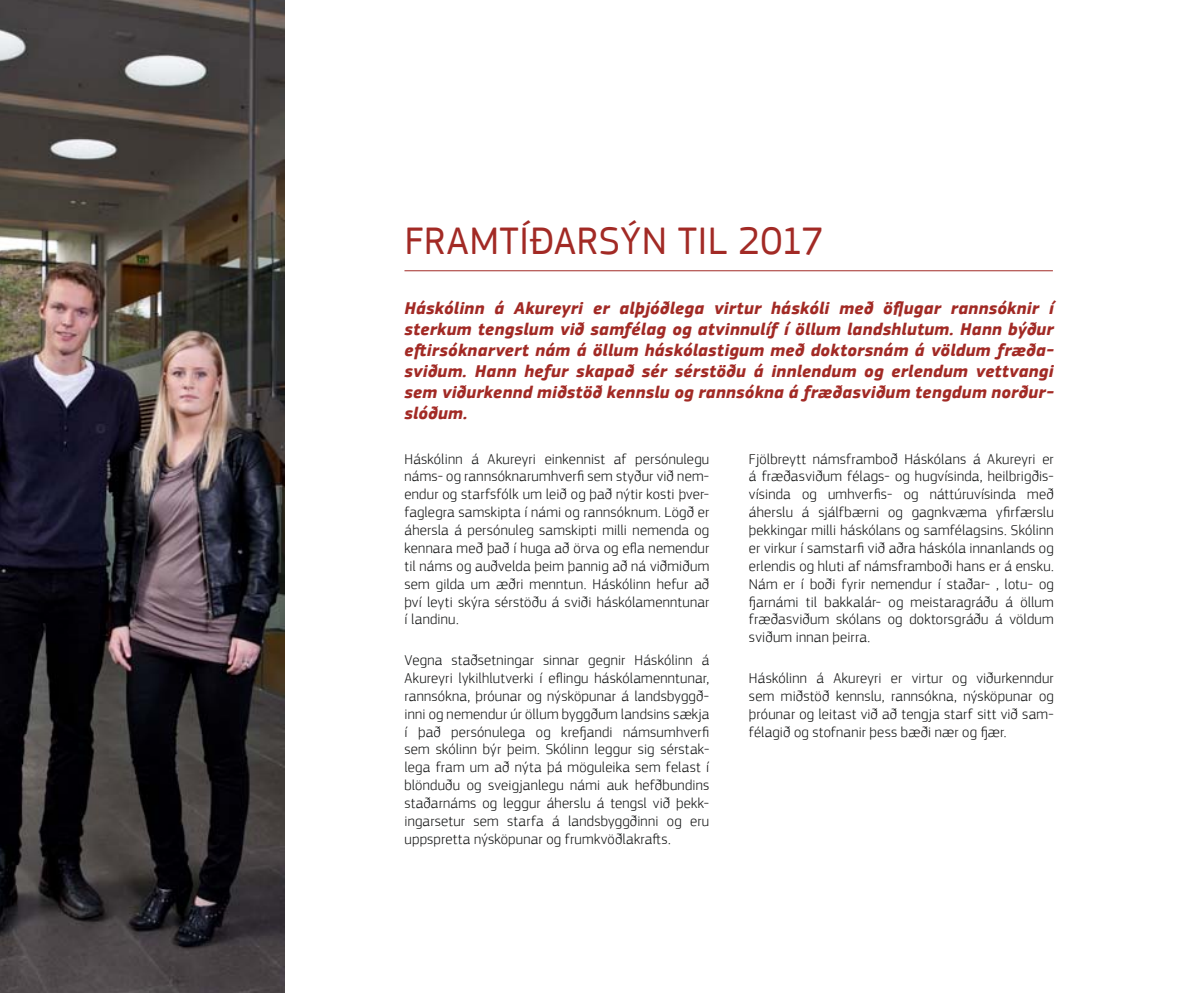
<style>
.page{position:relative;width:1191px;height:993px;background:#fff}
.page>*{position:absolute;margin:0;border:0;box-sizing:border-box;transform-origin:0 0}
.t1{font:40.25px "PF Square Sans Pro";letter-spacing:.015em;color:#a22a25}
.t2{font:italic 700 17.5px/21px "PF Square Sans Pro";letter-spacing:.015em;color:#a22a25;text-align:justify}
.t3{font:300 14.88px/17.8px "PF Square Sans Pro";letter-spacing:.015em;color:#111212;text-align:justify}
</style>
<div class="page">
<hr style="left:404px;top:270px;width:649px;height:1px;background:#a22a25">
<img style="left:0;top:0;width:284px;height:992px">
<h1 class="t1" style="left:404px;top:217px;width:421px">FRAMTÍÐARSÝN TIL 2017</h1>
<p class="t2" style="left:404px;top:298px;width:651px">Háskólinn á Akureyri er alþjóðlega virtur háskóli með öflugar rannsóknir í sterkum tengslum við samfélag og atvinnulíf í öllum landshlutum. Hann býður eftirsóknarvert nám á öllum háskólastigum með doktorsnám á völdum fræða&shy;sviðum. Hann hefur skapað sér sérstöðu á innlendum og erlendum vettvangi sem viðurkennd miðstöð kennslu og rannsókna á fræðasviðum tengdum norður&shy;slóðum.</p>
<p class="t3" style="left:404px;top:449px;width:306px">Háskólinn á Akureyri einkennist af persónulegu náms- og rannsóknarumhverfi sem styður við nem&shy;endur og starfsfólk um leið og það nýtir kosti þver&shy;faglegra samskipta í námi og rannsóknum. Lögð er áhersla á persónuleg samskipti milli nemenda og kennara með það í huga að örva og efla nemendur til náms og auðvelda þeim þannig að ná viðmiðum sem gilda um æðri menntun. Háskólinn hefur að því leyti skýra sérstöðu á sviði háskólamenntunar í landinu.</p>
<p class="t3" style="left:404px;top:651px;width:306px">Vegna staðsetningar sinnar gegnir Háskólinn á Akureyri lykilhlutverki í eflingu háskólamenntunar, rannsókna, þróunar og nýsköpunar á landsbyggð&shy;inni og nemendur úr öllum byggðum landsins sækja í það persónulega og krefjandi námsumhverfi sem skólinn býr þeim. Skólinn leggur sig sérstak&shy;lega fram um að nýta þá möguleika sem felast í blönduðu og sveigjanlegu námi auk hefðbundins staðarnáms og leggur áherslu á tengsl við þekk&shy;ingarsetur sem starfa á landsbyggðinni og eru uppspretta nýsköpunar og frumkvöðlakrafts.</p>
<p class="t3" style="left:749px;top:449px;width:306px">Fjölbreytt námsframboð Háskólans á Akureyri er á fræðasviðum félags- og hugvísinda, heilbrigðis&shy;vísinda og umhverfis- og náttúruvísinda með áherslu á sjálfbærni og gagnkvæma yfirfærslu þekkingar milli háskólans og samfélagsins. Skólinn er virkur í samstarfi við aðra háskóla innanlands og erlendis og hluti af námsframboði hans er á ensku.<br>Nám er í boði fyrir nemendur í staðar- , lotu- og fjarnámi til bakkalár- og meistaragráðu á öllum fræðasviðum skólans og doktorsgráðu á völdum sviðum innan þeirra.</p>
<p class="t3" style="left:749px;top:668px;width:306px">Háskólinn á Akureyri er virtur og viðurkenndur sem miðstöð kennslu, rannsókna, nýsköpunar og þróunar og leitast við að tengja starf sitt við sam&shy;félagið og stofnanir þess bæði nær og fjær.</p>
</div>
